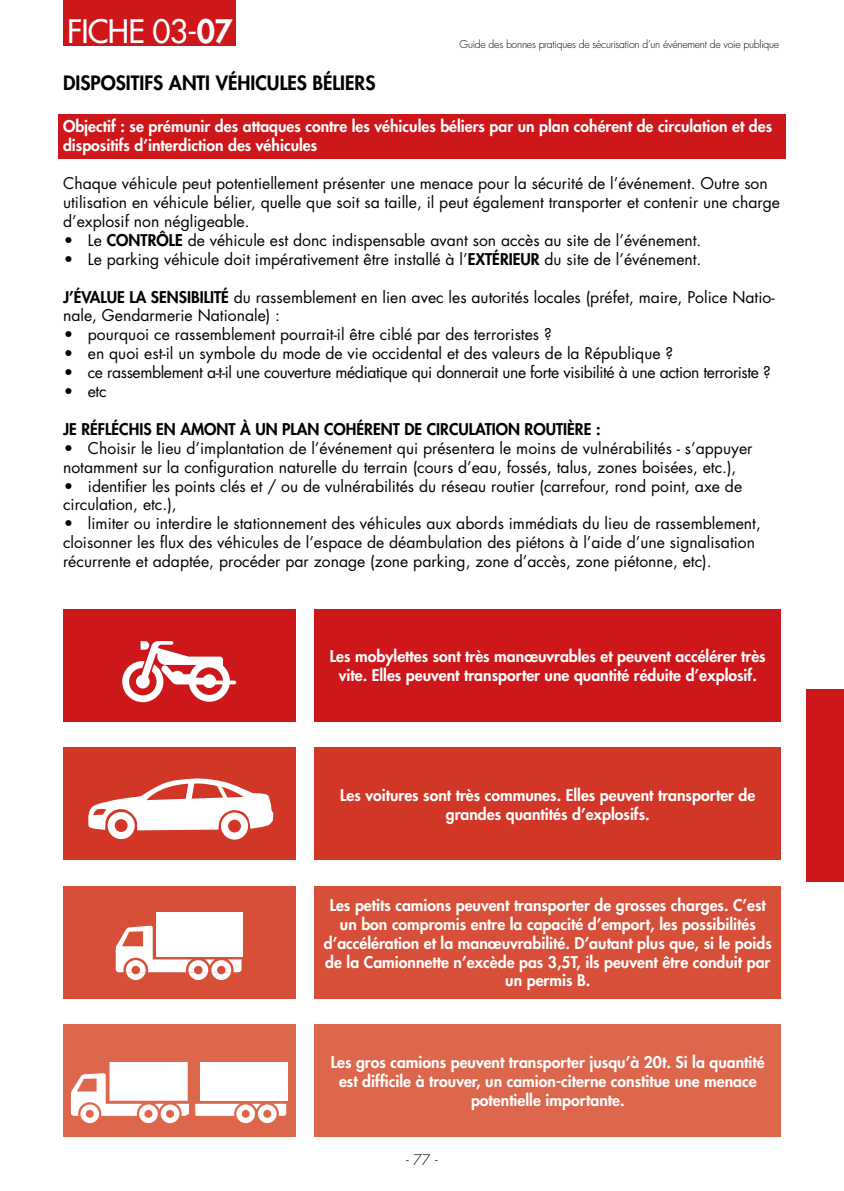
<style>
.page{position:relative;width:844px;height:1191px;background:#fff}
.page>*{position:absolute;margin:0;border:0;box-sizing:border-box;transform-origin:0 0}
.t1{font:500 31.5px "Futura Std";letter-spacing:-.025em;color:#fff}
.t2{font:800 19.25px "Futura Std";color:#000}
.t3{font:15.75px/18.9px "Futura Std";color:#000}
.t4{font:800 15.75px/18.9px "Futura Std";color:#fff;text-align:center}
.t5{font:15.75px "Futura Std";letter-spacing:-.025em;color:#000}
.t6{font:800 15.75px "Futura Std";color:#000}
.t7{font:300 14px "Futura Std";color:#000}
.t8{font:300 10.5px "Futura Std";letter-spacing:-.025em;color:#000}
.s1{font-weight:800}
.s2{font-weight:700}
</style>
<div class="page">
<div style="left:63px;top:609px;width:233px;height:112px;background:#cd171a"></div>
<svg style="left:122px;top:641px;width:114px;height:61px"></svg>
<div style="left:315px;top:609px;width:465px;height:112px;background:#cd171a"></div>
<div style="left:63px;top:747px;width:233px;height:112px;background:#d23627"></div>
<svg style="left:88px;top:778px;width:185px;height:61px"></svg>
<div style="left:315px;top:747px;width:465px;height:112px;background:#d23627"></div>
<div style="left:63px;top:886px;width:233px;height:112px;background:#d74f38"></div>
<div style="left:157px;top:912px;width:86px;height:44px;background:#fff"></div>
<svg style="left:116px;top:925px;width:125px;height:55px"></svg>
<div style="left:315px;top:886px;width:465px;height:112px;background:#d74f38"></div>
<div style="left:63px;top:1024px;width:233px;height:112px;background:#dc674c"></div>
<svg style="left:71px;top:1062px;width:118px;height:61px"></svg>
<div style="left:199px;top:1062px;width:88px;height:38px;background:#fff"></div>
<svg style="left:195px;top:1103px;width:91px;height:20px"></svg>
<div style="left:315px;top:1024px;width:465px;height:112px;background:#dc674c"></div>
<div style="left:806px;top:690px;width:37px;height:192px;background:#cd171a"></div>
<div style="left:63px;top:0;width:173px;height:46px;background:#cd171a"></div>
<div style="left:58px;top:114px;width:727px;height:45px;background:#cd171a"></div>
<h1 class="t1" style="left:67px;top:11px;width:167px">FICHE 03-<span class="s1">07</span></h1>
<p class="t2" style="left:63px;top:71px;width:314px">DISPOSITIFS ANTI VÉHICULES BÉLIERS</p>
<p class="t4" style="left:63px;top:117px;width:710px;text-align:left">Objectif : se prémunir des attaques contre les véhicules béliers par un plan cohérent de circulation et des dispositifs d’interdiction des véhicules</p>
<p class="t3" style="left:63px;top:174px;width:718px">Chaque véhicule peut potentiellement présenter une menace pour la sécurité de l’événement. Outre son utilisation en véhicule bélier, quelle que soit sa taille, il peut également transporter et contenir une charge d’explosif non négligeable.</p>
<p class="t3" style="left:63px;top:231px;width:639px"><span class="s2">•</span> Le <span class="s1">CONTRÔLE</span> de véhicule est donc indispensable avant son accès au site de l’événement.</p>
<p class="t3" style="left:63px;top:250px;width:639px"><span class="s2">•</span> Le parking véhicule doit impérativement être installé à l’<span class="s1">EXTÉRIEUR</span> du site de l’événement.</p>
<p class="t3" style="left:63px;top:287px;width:713px"><span class="s1">J’ÉVALUE LA SENSIBILITÉ</span> du rassemblement en lien avec les autorités locales (préfet, maire, Police Natio&shy;nale, Gendarmerie Nationale) :</p>
<p class="t3" style="left:63px;top:325px;width:490px"><span class="s2">•</span> pourquoi ce rassemblement pourrait-il être ciblé par des terroristes ?</p>
<p class="t3" style="left:63px;top:344px;width:611px"><span class="s2">•</span> en quoi est-il un symbole du mode de vie occidental et des valeurs de la République ?</p>
<p class="t5" style="left:63px;top:362px;width:709px"><span class="s2">•</span> ce rassemblement a-t-il une couverture médiatique qui donnerait une forte visibilité à une action terroriste ?</p>
<p class="t3" style="left:63px;top:382px;width:45px"><span class="s2">•</span> etc</p>
<p class="t6" style="left:63px;top:419px;width:539px">JE RÉFLÉCHIS EN AMONT À UN PLAN COHÉRENT DE CIRCULATION ROUTIÈRE :</p>
<p class="t3" style="left:63px;top:439px;width:690px"><span class="s2">•</span> Choisir le lieu d’implantation de l’événement qui présentera le moins de vulnérabilités - s’appuyer notamment sur la configuration naturelle du terrain (cours d’eau, fossés, talus, zones boisées, etc.),</p>
<p class="t3" style="left:63px;top:476px;width:680px"><span class="s2">•</span> identifier les points clés et / ou de vulnérabilités du réseau routier (carrefour, rond point, axe de circulation, etc.),</p>
<p class="t3" style="left:63px;top:514px;width:699px"><span class="s2">•</span> limiter ou interdire le stationnement des véhicules aux abords immédiats du lieu de rassemblement, cloisonner les flux des véhicules de l’espace de déambulation des piétons à l’aide d’une signalisation récurrente et adaptée, procéder par zonage (zone parking, zone d’accès, zone piétonne, etc).</p>
<p class="t8" style="left:459px;top:38px;width:321px">Guide des bonnes pratiques de sécurisation d’un événement de voie publique</p>
<p class="t4" style="left:330px;top:647px;width:437px">Les mobylettes sont très manœuvrables et peuvent accélérer très vite. Elles peuvent transporter une quantité réduite d’explosif.</p>
<p class="t4" style="left:340px;top:785px;width:416px">Les voitures sont très communes. Elles peuvent transporter de grandes quantités d’explosifs.</p>
<p class="t4" style="left:324px;top:895px;width:449px">Les petits camions peuvent transporter de grosses charges. C’est un bon compromis entre la capacité d’emport, les possibilités d’accélération et la manœuvrabilité. D’autant plus que, si le poids de la Camionnette n’excède pas 3,5T, ils peuvent être conduit par un permis B.</p>
<p class="t4" style="left:331px;top:1052px;width:435px">Les gros camions peuvent transporter jusqu’à 20t. Si la quantité est difficile à trouver, un camion-citerne constitue une menace potentielle importante.</p>
<p class="t7" style="left:406px;top:1151px;width:33px">- 77 -</p>
</div>
